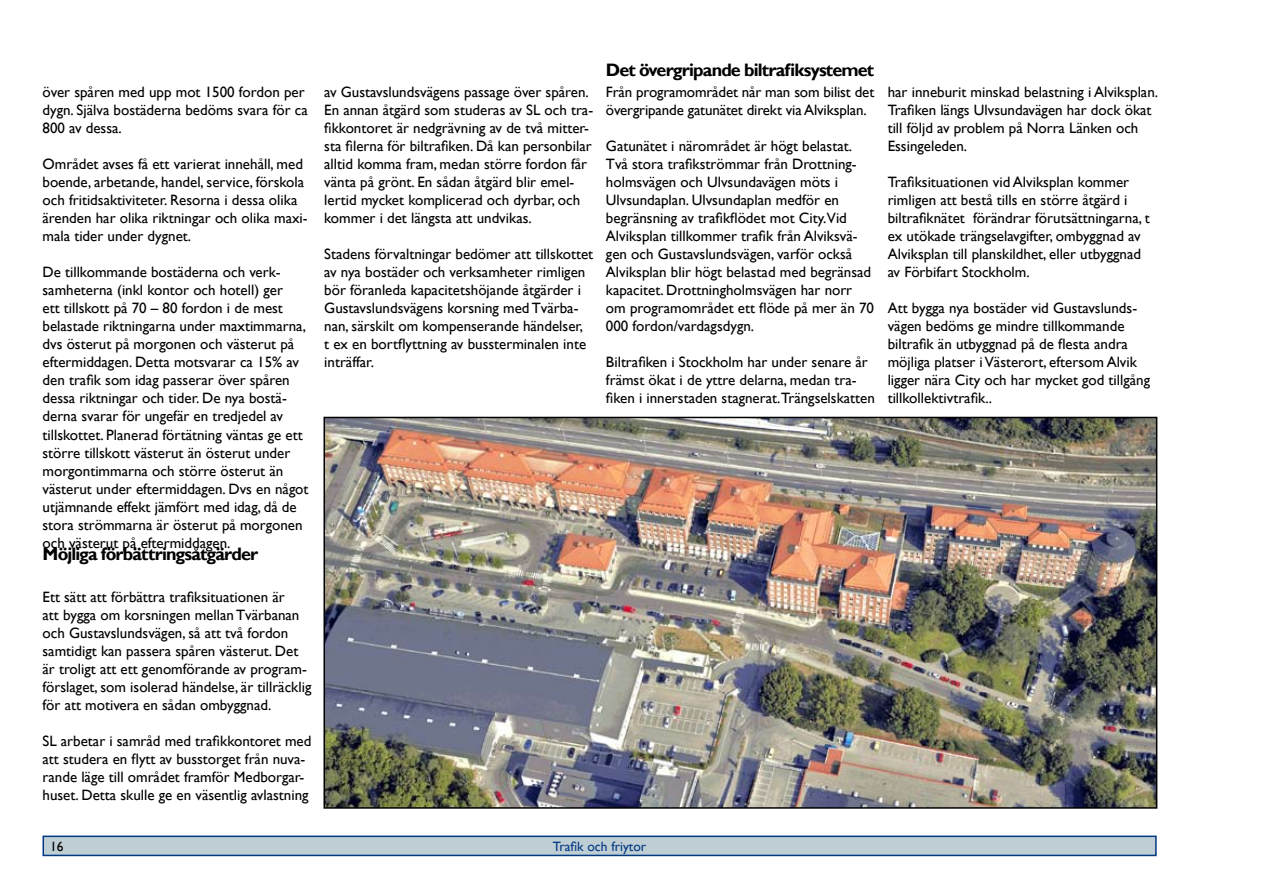
<style>
.page{position:relative;width:1263px;height:893px;background:#fff}
.page>*{position:absolute;margin:0;border:0;box-sizing:border-box;transform-origin:0 0}
.t1{font:700 18px "Gill Sans";letter-spacing:-.045em;color:#000}
.t2{font:15px/18px "Gill Sans";color:#000}
.t3{font:13.5px "Gill Sans";color:#003882}
.t4{font:13.5px "Gill Sans";color:#000}
</style>
<div class="page">
<div style="left:43px;top:836px;width:1113px;height:19px;background:#bfcdd4"></div>
<div style="left:43px;top:835px;width:1114px;height:21px;border:2px solid #003882"></div>
<img style="left:326px;top:420px;width:828px;height:386px">
<div style="left:323px;top:417px;width:834px;height:392px;border:2px solid #000"></div>
<p class="t2" style="left:43px;top:83px;width:267px">över spåren med upp mot 1500 fordon per dygn. Själva bostäderna bedöms svara för ca<br>800 av dessa.</p>
<p class="t2" style="left:43px;top:155px;width:267px">Området avses få ett varierat innehåll, med boende, arbetande, handel, service, förskola och fritidsaktiviteter. Resorna i dessa olika ärenden har olika riktningar och olika maxi&shy;mala tider under dygnet.</p>
<p class="t2" style="left:43px;top:263px;width:267px">De tillkommande bostäderna och verk&shy;samheterna (inkl kontor och hotell) ger<br>ett tillskott på 70 – 80 fordon i de mest belastade riktningarna under maxtimmarna, dvs österut på morgonen och västerut på eftermiddagen. Detta motsvarar ca 15% av den trafik som idag passerar över spåren dessa riktningar och tider. De nya bostä&shy;derna svarar för ungefär en tredjedel av tillskottet. Planerad förtätning väntas ge ett större tillskott västerut än österut under morgontimmarna och större österut än västerut under eftermiddagen. Dvs en något utjämnande effekt jämfört med idag, då de stora strömmarna är österut på morgonen och västerut på eftermiddagen.</p>
<p class="t1" style="left:43px;top:543px;width:217px">Möjliga förbättringsåtgärder</p>
<p class="t2" style="left:43px;top:587px;width:270px">Ett sätt att förbättra trafiksituationen är<br>att bygga om korsningen mellan Tvärbanan och Gustavslundsvägen, så att två fordon samtidigt kan passera spåren västerut. Det är troligt att ett genomförande av program&shy;förslaget, som isolerad händelse, är tillräcklig för att motivera en sådan ombyggnad.</p>
<p class="t2" style="left:43px;top:731px;width:270px">SL arbetar i samråd med trafikkontoret med att studera en flytt av busstorget från nuva&shy;rande läge till området framför Medborgar&shy;huset. Detta skulle ge en väsentlig avlastning</p>
<p class="t2" style="left:324px;top:83px;width:270px">av Gustavslundsvägens passage över spåren.<br>En annan åtgärd som studeras av SL och tra&shy;fikkontoret är nedgrävning av de två mitter&shy;sta filerna för biltrafiken. Då kan personbilar alltid komma fram, medan större fordon får vänta på grönt. En sådan åtgärd blir emel&shy;lertid mycket komplicerad och dyrbar, och kommer i det längsta att undvikas.</p>
<p class="t2" style="left:324px;top:245px;width:270px">Stadens förvaltningar bedömer att tillskottet av nya bostäder och verksamheter rimligen bör föranleda kapacitetshöjande åtgärder i Gustavslundsvägens korsning med Tvärba&shy;nan, särskilt om kompenserande händelser,<br>t ex en bortflyttning av bussterminalen inte inträffar.</p>
<p class="t1" style="left:606px;top:60px;width:270px">Det övergripande biltrafiksystemet</p>
<p class="t2" style="left:606px;top:83px;width:270px">Från programområdet når man som bilist det övergripande gatunätet direkt via Alviksplan.</p>
<p class="t2" style="left:606px;top:137px;width:270px">Gatunätet i närområdet är högt belastat.<br>Två stora trafikströmmar från Drottning&shy;holmsvägen och Ulvsundavägen möts i Ulvsundaplan. Ulvsundaplan medför en begränsning av trafikflödet mot City.Vid Alviksplan tillkommer trafik från Alviksvä&shy;gen och Gustavslundsvägen, varför också Alviksplan blir högt belastad med begränsad kapacitet. Drottningholmsvägen har norr om programområdet ett flöde på mer än 70<br>000 fordon/vardagsdygn.</p>
<p class="t2" style="left:606px;top:353px;width:270px">Biltrafiken i Stockholm har under senare år främst ökat i de yttre delarna, medan tra&shy;fiken i innerstaden stagnerat.Trängselskatten</p>
<p class="t2" style="left:888px;top:83px;width:272px">har inneburit minskad belastning i Alviksplan.<br>Trafiken längs Ulvsundavägen har dock ökat till följd av problem på Norra Länken och Essingeleden.</p>
<p class="t2" style="left:888px;top:173px;width:263px">Trafiksituationen vid Alviksplan kommer rimligen att bestå tills en större åtgärd i biltrafiknätet förändrar förutsättningarna, t ex utökade trängselavgifter, ombyggnad av Alviksplan till planskildhet, eller utbyggnad av Förbifart Stockholm.</p>
<p class="t2" style="left:888px;top:299px;width:264px">Att bygga nya bostäder vid Gustavslunds&shy;vägen bedöms ge mindre tillkommande biltrafik än utbyggnad på de flesta andra möjliga platser i Västerort, eftersom Alvik ligger nära City och har mycket god tillgång tillkollektivtrafik..</p>
<p class="t4" style="left:50px;top:838px;width:15px">16</p>
<p class="t3" style="left:553px;top:838px;width:95px">Trafik och friytor</p>
</div>
